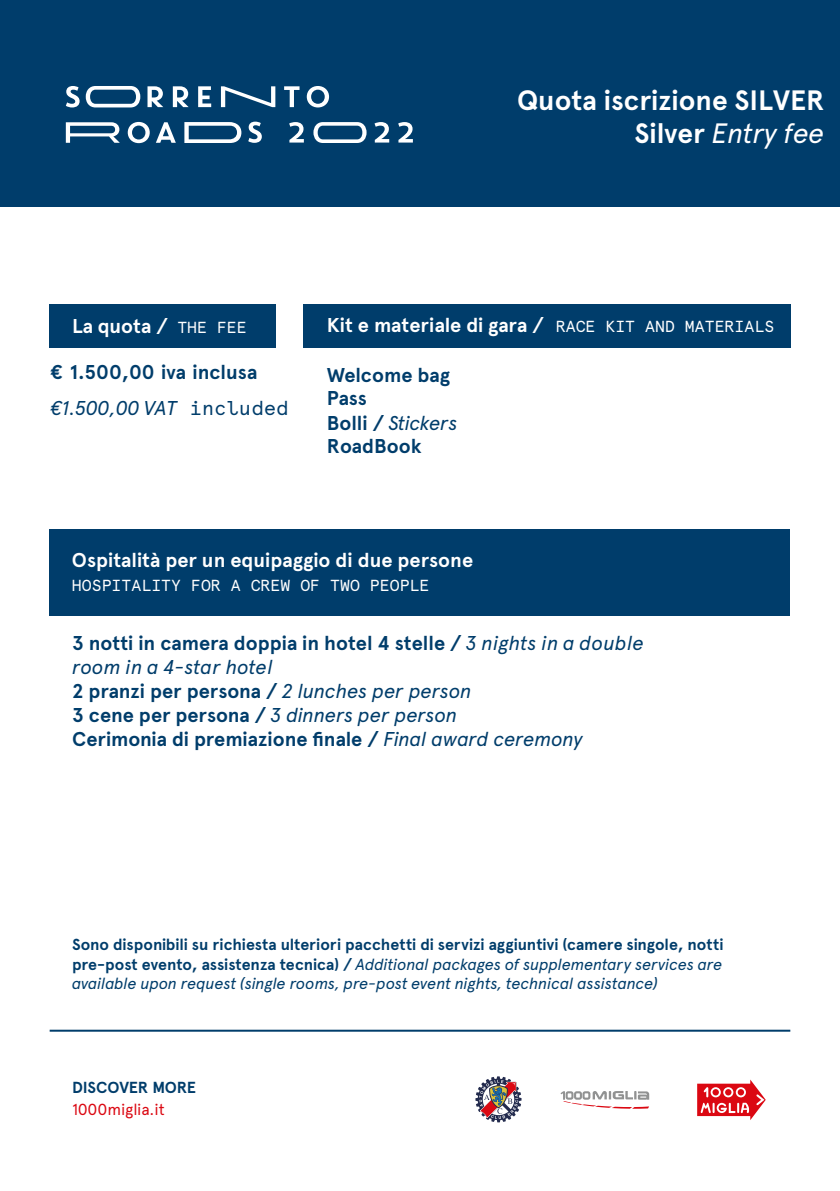
<style>
.page{position:relative;width:840px;height:1191px;background:#fff}
.page>*{position:absolute;margin:0;border:0;box-sizing:border-box;transform-origin:0 0}
.t1{font:700 28px/32.8px "Apercu Pro";color:#fff;text-align:right}
.t2{font:700 20px/24px "Apercu Pro";color:#003d6b}
.t3{font:700 20px "Apercu Pro";color:#fff}
.t4{font:700 16px/19.2px "Apercu Pro";color:#003d6b;text-align:justify}
.t5{font:16px "Apercu Pro Mono";color:#fff}
.t6{font:16px "Apercu Pro";letter-spacing:-.005em;color:#db0812}
.s1{font-weight:400;font-style:italic}
.s2{font-family:"Apercu Pro Mono";font-weight:400;font-size:16px}
.s3{font-family:"Apercu Pro Mono";font-weight:400}
</style>
<div class="page">
<div style="left:50px;top:304px;width:226px;height:44px;background:#003d6b"></div>
<div style="left:303px;top:304px;width:486px;height:44px;background:#003d6b"></div>
<div style="left:50px;top:529px;width:739px;height:86px;background:#003d6b"></div>
<div style="left:0;top:0;width:839px;height:207px;background:#003d6b"></div>
<svg style="left:475px;top:1076px;width:47px;height:47px"></svg>
<svg style="left:697px;top:1079px;width:69px;height:41px"></svg>
<svg style="left:560px;top:1091px;width:88px;height:17px"></svg>
<hr style="left:50px;top:1029px;width:739px;height:2px;background:#003d6b">
<svg style="left:86px;top:86px;width:54px;height:21px"></svg>
<svg style="left:66px;top:86px;width:14px;height:21px"></svg>
<svg style="left:147px;top:86px;width:16px;height:21px"></svg>
<svg style="left:173px;top:86px;width:15px;height:21px"></svg>
<svg style="left:198px;top:86px;width:13px;height:21px"></svg>
<svg style="left:284px;top:86px;width:15px;height:21px"></svg>
<svg style="left:306px;top:86px;width:23px;height:21px"></svg>
<svg style="left:221px;top:86px;width:54px;height:21px"></svg>
<svg style="left:184px;top:122px;width:57px;height:21px"></svg>
<svg style="left:128px;top:122px;width:22px;height:21px"></svg>
<svg style="left:66px;top:122px;width:54px;height:21px"></svg>
<svg style="left:156px;top:122px;width:20px;height:21px"></svg>
<svg style="left:248px;top:122px;width:14px;height:21px"></svg>
<svg style="left:289px;top:122px;width:15px;height:21px"></svg>
<svg style="left:374px;top:122px;width:15px;height:21px"></svg>
<svg style="left:398px;top:122px;width:14px;height:21px"></svg>
<svg style="left:313px;top:122px;width:53px;height:21px"></svg>
<p class="t1" style="left:516px;top:83px;width:309px">Quota iscrizione SILVER<br>Silver <span class="s1">Entry fee</span></p>
<p class="t3" style="left:327px;top:309px;width:448px">Kit e materiale di gara / <span class="s2">RACE KIT AND MATERIALS</span></p>
<p class="t3" style="left:72px;top:311px;width:176px">La quota / <span class="s2">THE FEE</span></p>
<p class="t2" style="left:50px;top:353px;width:240px;line-height:36.2px">€ 1.500,00 iva inclusa <span class="s1">€1.500,00 VAT</span> <span class="s3">included</span></p>
<p class="t2" style="left:327px;top:362px;width:132px">Welcome bag<br>Pass<br>Bolli / <span class="s1">Stickers</span></p>
<p class="t2" style="left:327px;top:434px;width:96px">RoadBook</p>
<p class="t3" style="left:72px;top:545px;width:402px">Ospitalità per un equipaggio di due persone</p>
<p class="t5" style="left:72px;top:573px;width:359px">HOSPITALITY FOR A CREW OF TWO PEOPLE</p>
<p class="t2" style="left:72px;top:631px;width:573px">3 notti in camera doppia in hotel 4 stelle / <span class="s1">3 nights in a double room in a 4-star hotel<br></span>2 pranzi per persona / <span class="s1">2 lunches per person<br></span>3 cene per persona / <span class="s1">3 dinners per person<br></span>Cerimonia di premiazione finale / <span class="s1">Final award ceremony</span></p>
<p class="t4" style="left:72px;top:934px;width:652px">Sono disponibili su richiesta ulteriori pacchetti di servizi aggiuntivi (camere singole, notti pre-post evento, assistenza tecnica) / <span class="s1">Additional packages of supplementary services are available upon request (single rooms, pre-post event nights, technical assistance)</span></p>
<p class="t4" style="left:72px;top:1077px;width:125px">DISCOVER MORE</p>
<p class="t6" style="left:72px;top:1097px;width:94px">1000miglia.it</p>
</div>
